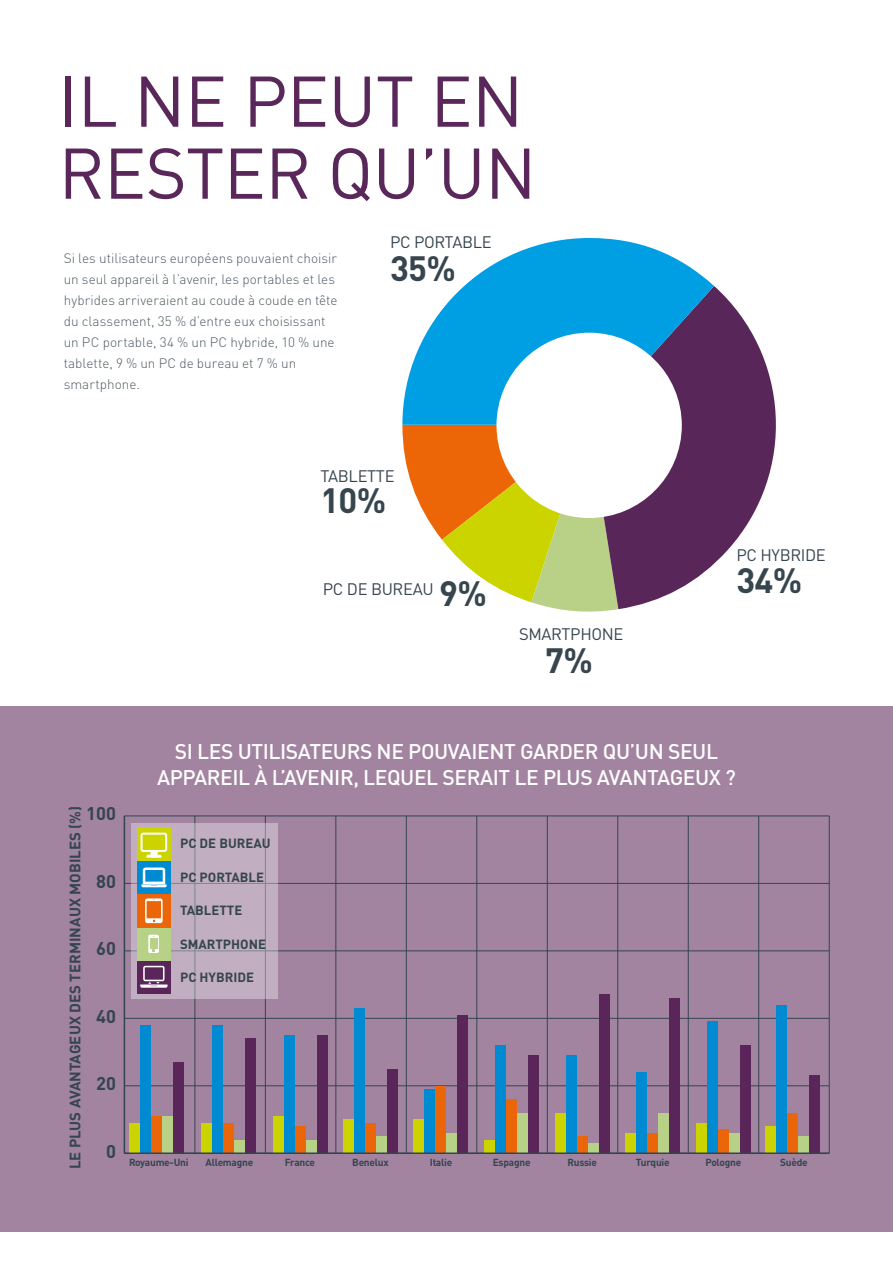
<style>
.page{position:relative;width:893px;height:1263px;background:#fff}
.page>*{position:absolute;margin:0;border:0;box-sizing:border-box;transform-origin:0 0}
.t1{font:70.5px/72px "DIN Pro";letter-spacing:-.01em;color:#5a275a}
.t2{font:700 34.8px "DIN Pro";color:#36454e}
.t3{font:500 21px/25.2px "DIN Pro";letter-spacing:-.02em;color:#fff;text-align:center}
.t4{font:700 18.3px "DIN Pro";color:#35454e}
.t5{font:16.5px "DIN Pro";letter-spacing:-.02em;color:#36454e}
.t6{font:700 15px "DIN Pro";color:#35454e}
.t7{font:300 13.5px/21px "DIN Pro";color:#4e5b62}
.t8{font:700 13.2px "DIN Pro";color:#35454e}
.t9{font:700 10.2px "DIN Pro";letter-spacing:-.025em;color:#35454e}
</style>
<div class="page">
<hr style="left:892px;top:30px;width:1px;height:1203px;background:#5a275a">
<div style="left:0;top:706px;width:893px;height:525px;background:#a284a1"></div>
<hr style="left:195px;top:816px;width:1px;height:337px;background:#35454e">
<hr style="left:265px;top:816px;width:1px;height:337px;background:#35454e">
<hr style="left:336px;top:816px;width:1px;height:337px;background:#35454e">
<hr style="left:406px;top:816px;width:1px;height:337px;background:#35454e">
<hr style="left:477px;top:816px;width:1px;height:337px;background:#35454e">
<hr style="left:547px;top:816px;width:1px;height:337px;background:#35454e">
<hr style="left:617px;top:816px;width:1px;height:337px;background:#35454e">
<hr style="left:688px;top:816px;width:1px;height:337px;background:#35454e">
<hr style="left:758px;top:816px;width:1px;height:337px;background:#35454e">
<hr style="left:829px;top:816px;width:1px;height:337px;background:#35454e">
<hr style="left:124px;top:1085px;width:705px;height:1px;background:#35454e">
<hr style="left:124px;top:1018px;width:705px;height:1px;background:#35454e">
<hr style="left:124px;top:950px;width:705px;height:1px;background:#35454e">
<hr style="left:124px;top:883px;width:705px;height:1px;background:#35454e">
<hr style="left:124px;top:816px;width:705px;height:1px;background:#35454e">
<div style="left:131px;top:823px;width:147px;height:176px;background:#c2aec1"></div>
<hr style="left:124px;top:816px;width:1px;height:337px;background:#35454e">
<div style="left:245px;top:1038px;width:11px;height:115px;background:#5a265a"></div>
<div style="left:316px;top:1035px;width:11px;height:118px;background:#5a265a"></div>
<div style="left:387px;top:1069px;width:11px;height:84px;background:#5a265a"></div>
<div style="left:457px;top:1015px;width:11px;height:138px;background:#5a265a"></div>
<div style="left:528px;top:1055px;width:11px;height:98px;background:#5a265a"></div>
<div style="left:669px;top:998px;width:11px;height:155px;background:#5a265a"></div>
<div style="left:740px;top:1045px;width:11px;height:108px;background:#5a265a"></div>
<div style="left:809px;top:1076px;width:11px;height:77px;background:#5a265a"></div>
<div style="left:234px;top:1140px;width:11px;height:13px;background:#b7d187"></div>
<div style="left:306px;top:1140px;width:10px;height:13px;background:#b7d187"></div>
<div style="left:376px;top:1136px;width:11px;height:17px;background:#b7d187"></div>
<div style="left:446px;top:1133px;width:11px;height:20px;background:#b7d187"></div>
<div style="left:517px;top:1113px;width:11px;height:40px;background:#b7d187"></div>
<div style="left:658px;top:1113px;width:11px;height:40px;background:#b7d187"></div>
<div style="left:729px;top:1133px;width:11px;height:20px;background:#b7d187"></div>
<div style="left:798px;top:1136px;width:11px;height:17px;background:#b7d187"></div>
<div style="left:223px;top:1123px;width:11px;height:30px;background:#eb6608"></div>
<div style="left:295px;top:1126px;width:11px;height:27px;background:#eb6608"></div>
<div style="left:365px;top:1123px;width:11px;height:30px;background:#eb6608"></div>
<div style="left:435px;top:1086px;width:11px;height:67px;background:#eb6608"></div>
<div style="left:506px;top:1099px;width:11px;height:54px;background:#eb6608"></div>
<div style="left:647px;top:1133px;width:11px;height:20px;background:#eb6608"></div>
<div style="left:718px;top:1130px;width:11px;height:23px;background:#eb6608"></div>
<div style="left:787px;top:1113px;width:11px;height:40px;background:#eb6608"></div>
<div style="left:212px;top:1025px;width:11px;height:128px;background:#008ad1"></div>
<div style="left:284px;top:1035px;width:11px;height:118px;background:#008ad1"></div>
<div style="left:354px;top:1008px;width:11px;height:145px;background:#008ad1"></div>
<div style="left:424px;top:1089px;width:11px;height:64px;background:#008ad1"></div>
<div style="left:495px;top:1045px;width:11px;height:108px;background:#008ad1"></div>
<div style="left:636px;top:1072px;width:11px;height:81px;background:#008ad1"></div>
<div style="left:707px;top:1022px;width:11px;height:131px;background:#008ad1"></div>
<div style="left:776px;top:1005px;width:11px;height:148px;background:#008ad1"></div>
<div style="left:201px;top:1123px;width:11px;height:30px;background:#ccd400"></div>
<div style="left:273px;top:1116px;width:11px;height:37px;background:#ccd400"></div>
<div style="left:343px;top:1119px;width:11px;height:34px;background:#ccd400"></div>
<div style="left:413px;top:1119px;width:11px;height:34px;background:#ccd400"></div>
<div style="left:484px;top:1140px;width:11px;height:13px;background:#ccd400"></div>
<div style="left:599px;top:995px;width:11px;height:158px;background:#5a265a"></div>
<div style="left:588px;top:1143px;width:11px;height:10px;background:#b7d187"></div>
<div style="left:577px;top:1136px;width:11px;height:17px;background:#eb6608"></div>
<div style="left:566px;top:1055px;width:11px;height:98px;background:#008ad1"></div>
<div style="left:555px;top:1113px;width:11px;height:40px;background:#ccd400"></div>
<div style="left:625px;top:1133px;width:11px;height:20px;background:#ccd400"></div>
<div style="left:696px;top:1123px;width:11px;height:30px;background:#ccd400"></div>
<div style="left:765px;top:1126px;width:11px;height:27px;background:#ccd400"></div>
<div style="left:137px;top:960px;width:33px;height:33px;background:#5a265a"></div>
<div style="left:137px;top:927px;width:33px;height:33px;background:#b7d187"></div>
<div style="left:137px;top:894px;width:33px;height:33px;background:#eb6608"></div>
<div style="left:137px;top:861px;width:33px;height:33px;background:#008ad1"></div>
<div style="left:137px;top:828px;width:33px;height:33px;background:#ccd400"></div>
<svg style="left:141px;top:867px;width:26px;height:20px"></svg>
<div style="left:141px;top:833px;width:26px;height:19px;border:2px solid #fff;border-radius:2px"></div>
<svg style="left:146px;top:851px;width:16px;height:7px"></svg>
<svg style="left:145px;top:898px;width:18px;height:25px"></svg>
<svg style="left:140px;top:966px;width:28px;height:22px"></svg>
<svg style="left:148px;top:935px;width:11px;height:18px"></svg>
<div style="left:150px;top:938px;width:7px;height:10px;background:#b7d187"></div>
<div style="left:173px;top:1062px;width:10px;height:91px;background:#5a265a"></div>
<div style="left:162px;top:1116px;width:11px;height:37px;background:#b7d187"></div>
<div style="left:151px;top:1116px;width:11px;height:37px;background:#eb6608"></div>
<div style="left:140px;top:1025px;width:11px;height:128px;background:#008ad1"></div>
<div style="left:129px;top:1123px;width:11px;height:30px;background:#ccd400"></div>
<hr style="left:124px;top:1152px;width:705px;height:2px;background:#35454e">
<svg style="left:402px;top:425px;width:216px;height:187px"></svg>
<svg style="left:589px;top:286px;width:187px;height:323px;fill:#592659"></svg>
<svg style="left:402px;top:238px;width:312px;height:187px;fill:#009fe3"></svg>
<div style="left:496px;top:333px;width:186px;height:185px;background:#fff;border-radius:50%"></div>
<h1 class="t1" style="left:58px;top:58px;width:480px">IL NE PEUT EN<br>RESTER QU’UN</h1>
<p class="t7" style="left:64px;top:247px;width:275px">Si les utilisateurs européens pouvaient choisir un seul appareil à l’avenir, les portables et les hybrides arriveraient au coude à coude en tête du classement, 35 % d’entre eux choisissant un PC portable, 34 % un PC hybride, 10 % une tablette, 9 % un PC de bureau et 7 % un smartphone.</p>
<p class="t5" style="left:390px;top:229px;width:103px">PC PORTABLE</p>
<h2 class="t2" style="left:390px;top:239px;width:67px">35%</h2>
<p class="t5" style="left:320px;top:463px;width:76px">TABLETTE</p>
<h2 class="t2" style="left:320px;top:472px;width:67px">10%</h2>
<p class="t5" style="left:323px;top:576px;width:112px">PC DE BUREAU</p>
<h2 class="t2" style="left:439px;top:565px;width:49px">9%</h2>
<p class="t5" style="left:519px;top:621px;width:106px">SMARTPHONE</p>
<h2 class="t2" style="left:545px;top:632px;width:49px">7%</h2>
<p class="t5" style="left:736px;top:542px;width:91px">PC HYBRIDE</p>
<h2 class="t2" style="left:736px;top:552px;width:67px">34%</h2>
<h3 class="t4" style="left:86px;top:798px;width:31px">100</h3>
<p class="t6" style="left:63px;top:1169px;width:365px;rotate:-90deg">LE PLUS AVANTAGEUX DES TERMINAUX MOBILES (%)</p>
<h3 class="t4" style="left:96px;top:866px;width:21px">80</h3>
<h3 class="t4" style="left:96px;top:933px;width:21px">60</h3>
<h3 class="t4" style="left:96px;top:1001px;width:21px">40</h3>
<h3 class="t4" style="left:96px;top:1068px;width:21px">20</h3>
<h3 class="t4" style="left:106px;top:1135px;width:11px">0</h3>
<h3 class="t3" style="left:157px;top:737px;width:580px">SI LES UTILISATEURS NE POUVAIENT GARDER QU’UN SEUL<br>APPAREIL À L’AVENIR, LEQUEL SERAIT LE PLUS AVANTAGEUX ?</h3>
<p class="t8" style="left:180px;top:832px;width:92px">PC DE BUREAU</p>
<p class="t8" style="left:180px;top:866px;width:85px">PC PORTABLE</p>
<p class="t8" style="left:180px;top:899px;width:64px">TABLETTE</p>
<p class="t8" style="left:180px;top:933px;width:87px">SMARTPHONE</p>
<p class="t8" style="left:180px;top:966px;width:76px">PC HYBRIDE</p>
<p class="t9" style="left:129px;top:1154px;width:61px">Royaume-Uni</p>
<p class="t9" style="left:205px;top:1154px;width:49px">Allemagne</p>
<p class="t9" style="left:285px;top:1154px;width:32px">France</p>
<p class="t9" style="left:352px;top:1154px;width:38px">Benelux</p>
<p class="t9" style="left:430px;top:1154px;width:24px">Italie</p>
<p class="t9" style="left:493px;top:1154px;width:39px">Espagne</p>
<p class="t9" style="left:567px;top:1154px;width:31px">Russie</p>
<p class="t9" style="left:636px;top:1154px;width:35px">Turquie</p>
<p class="t9" style="left:705px;top:1154px;width:37px">Pologne</p>
<p class="t9" style="left:780px;top:1154px;width:29px">Suède</p>
</div>
